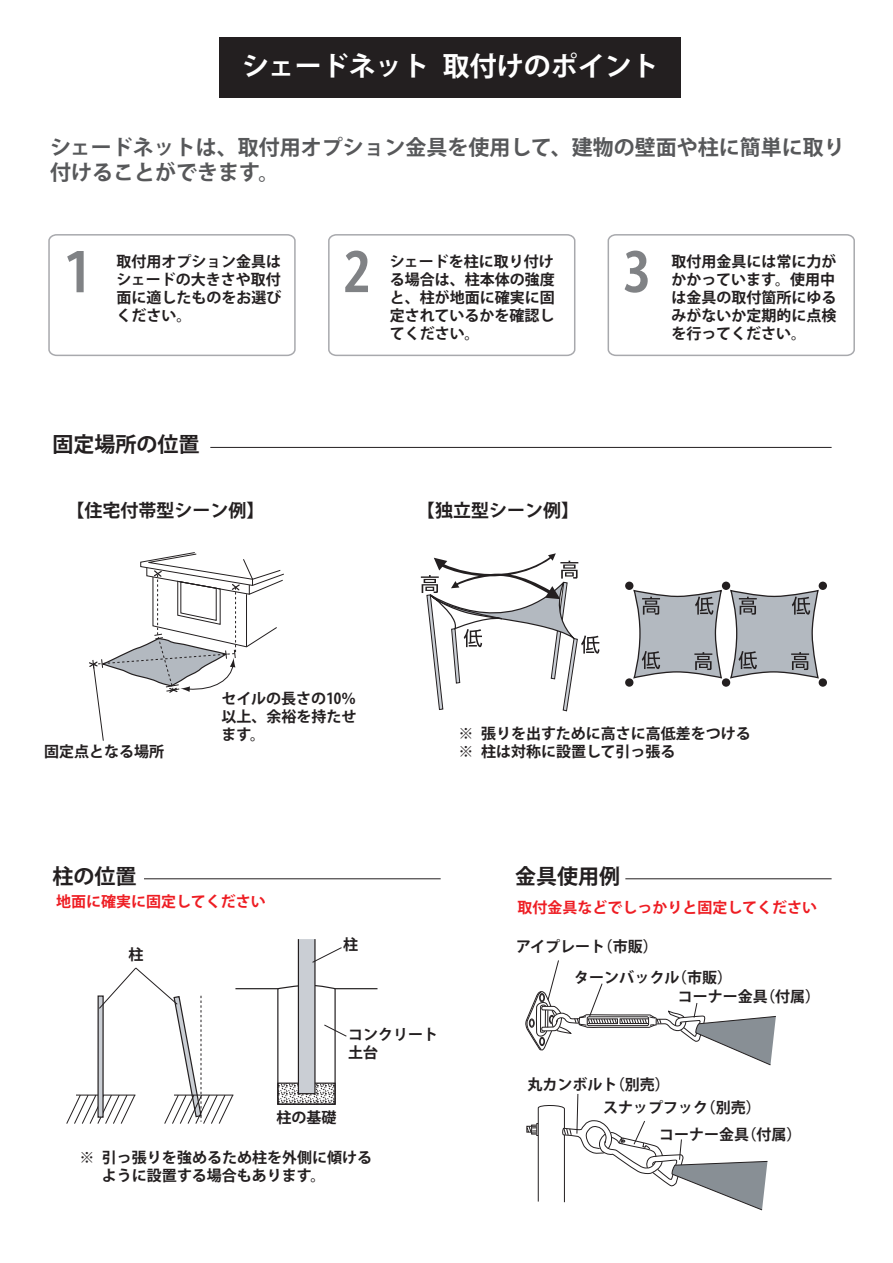
<style>
.page{position:relative;width:893px;height:1263px;background:#fff}
.page>*{position:absolute;margin:0;border:0;box-sizing:border-box;transform-origin:0 0}
.t1{font:700 54px "Koz Go Pro";color:#808285}
.t2{font:700 27px "Koz Go Pro";color:#fff}
.t3{font:700 21px/25.5px "Koz Go Pro";color:#57585a}
.t4{font:700 21px "Koz Go Pro";color:#231f20}
.t5{font:700 18px "Koz Go Pro";color:#231f20}
.t6{font:700 15px/18px "Koz Go Pro";color:#231f20}
.t7{font:700 15px "Koz Go Pro";color:#ee1d23}
</style>
<div class="page">
<div style="left:220px;top:37px;width:461px;height:61px;background:#231f20"></div>
<hr style="left:235px;top:988px;width:43px;height:1px;background:#231f20">
<hr style="left:335px;top:988px;width:42px;height:1px;background:#231f20">
<svg style="left:277px;top:984px;width:70px;height:121px"></svg>
<div style="left:625px;top:678px;width:8px;height:9px;background:#231f20;border-radius:50%"></div>
<div style="left:625px;top:582px;width:8px;height:8px;background:#231f20;border-radius:50%"></div>
<div style="left:722px;top:678px;width:8px;height:9px;background:#231f20;border-radius:50%"></div>
<div style="left:722px;top:582px;width:8px;height:8px;background:#231f20;border-radius:50%"></div>
<div style="left:819px;top:678px;width:8px;height:9px;background:#231f20;border-radius:50%"></div>
<div style="left:819px;top:582px;width:8px;height:8px;background:#231f20;border-radius:50%"></div>
<svg style="left:633px;top:591px;width:89px;height:88px;background:#adb0b5"></svg>
<svg style="left:730px;top:591px;width:89px;height:88px;background:#adb0b5"></svg>
<svg style="left:421px;top:553px;width:178px;height:158px"></svg>
<div style="left:298px;top:938px;width:18px;height:156px;background:#caced4;border:1px solid #231f20"></div>
<svg style="left:312px;top:947px;width:30px;height:16px"></svg>
<svg style="left:66px;top:967px;width:167px;height:157px"></svg>
<svg style="left:89px;top:552px;width:195px;height:189px"></svg>
<hr style="left:210px;top:447px;width:622px;height:1px;background:#231f20">
<hr style="left:144px;top:878px;width:297px;height:1px;background:#231f20">
<hr style="left:625px;top:878px;width:207px;height:1px;background:#231f20">
<svg style="left:526px;top:1094px;width:242px;height:117px"></svg>
<svg style="left:525px;top:960px;width:251px;height:106px"></svg>
<svg style="left:48px;top:234px;width:248px;height:123px"></svg>
<svg style="left:328px;top:234px;width:248px;height:123px"></svg>
<svg style="left:607px;top:234px;width:248px;height:123px"></svg>
<h2 class="t2" style="left:242px;top:48px;width:418px">シェードネット取付けのポイント</h2>
<h3 class="t3" style="left:50px;top:136px;width:796px">シェードネットは、取付用オプション金具を使用して、建物の壁面や柱に簡単に取り付けることができます。</h3>
<h1 class="t1" style="left:343px;top:237px;width:28px">2</h1>
<p class="t6" style="left:672px;top:254px;width:166px;text-align:justify">取付用金具には常に力がかかっています。使用中は金具の取付箇所にゆるみがないか定期的に点検を行ってください。</p>
<h1 class="t1" style="left:623px;top:237px;width:28px">3</h1>
<h1 class="t1" style="left:63px;top:237px;width:28px">1</h1>
<p class="t6" style="left:117px;top:254px;width:166px;text-align:justify">取付用オプション金具はシェードの大きさや取付面に適したものをお選びください。</p>
<p class="t6" style="left:390px;top:254px;width:166px;text-align:justify">シェードを柱に取り付ける場合は、柱本体の強度と、柱が地面に確実に固定されているかを確認してください。</p>
<h3 class="t4" style="left:52px;top:431px;width:148px">固定場所の位置</h3>
<p class="t5" style="left:66px;top:498px;width:199px">【住宅付帯型シーン例】</p>
<p class="t5" style="left:417px;top:498px;width:163px">【独立型シーン例】</p>
<p class="t6" style="left:44px;top:743px;width:121px">固定点となる場所</p>
<p class="t6" style="left:221px;top:690px;width:136px;text-align:justify">セイルの長さの10％以上、余裕を持たせます。</p>
<p class="t6" style="left:458px;top:725px;width:294px">※ 張りを出すために高さに高低差をつける※ 柱は対称に設置して引っ張る</p>
<h3 class="t4" style="left:52px;top:863px;width:85px">柱の位置</h3>
<h3 class="t4" style="left:515px;top:863px;width:106px">金具使用例</h3>
<p class="t7" style="left:56px;top:892px;width:211px">地面に確実に固定してください</p>
<p class="t6" style="left:128px;top:947px;width:16px">柱</p>
<p class="t7" style="left:518px;top:897px;width:301px">取付金具などでしっかりと固定してください</p>
<p class="t6" style="left:343px;top:936px;width:16px">柱</p>
<p class="t6" style="left:516px;top:938px;width:135px">アイプレート(市販)</p>
<p class="t6" style="left:348px;top:1026px;width:91px">コンクリート土台</p>
<p class="t6" style="left:277px;top:1110px;width:61px">柱の基礎</p>
<p class="t6" style="left:678px;top:969px;width:136px;line-height:18.6px;text-indent:-104px">ターンバックル(市販)<br>コーナー金具(付属)</p>
<p class="t6" style="left:603px;top:1074px;width:151px;line-height:22.8px;text-indent:-76px">丸カンボルト(別売)<br>スナップフック(別売)</p>
<p class="t6" style="left:659px;top:1126px;width:136px">コーナー金具(付属)</p>
<p class="t6" style="left:102px;top:1150px;width:271px;text-indent:-22px">※ 引っ張りを強めるため柱を外側に傾けるように設置する場合もあります。</p>
</div>
